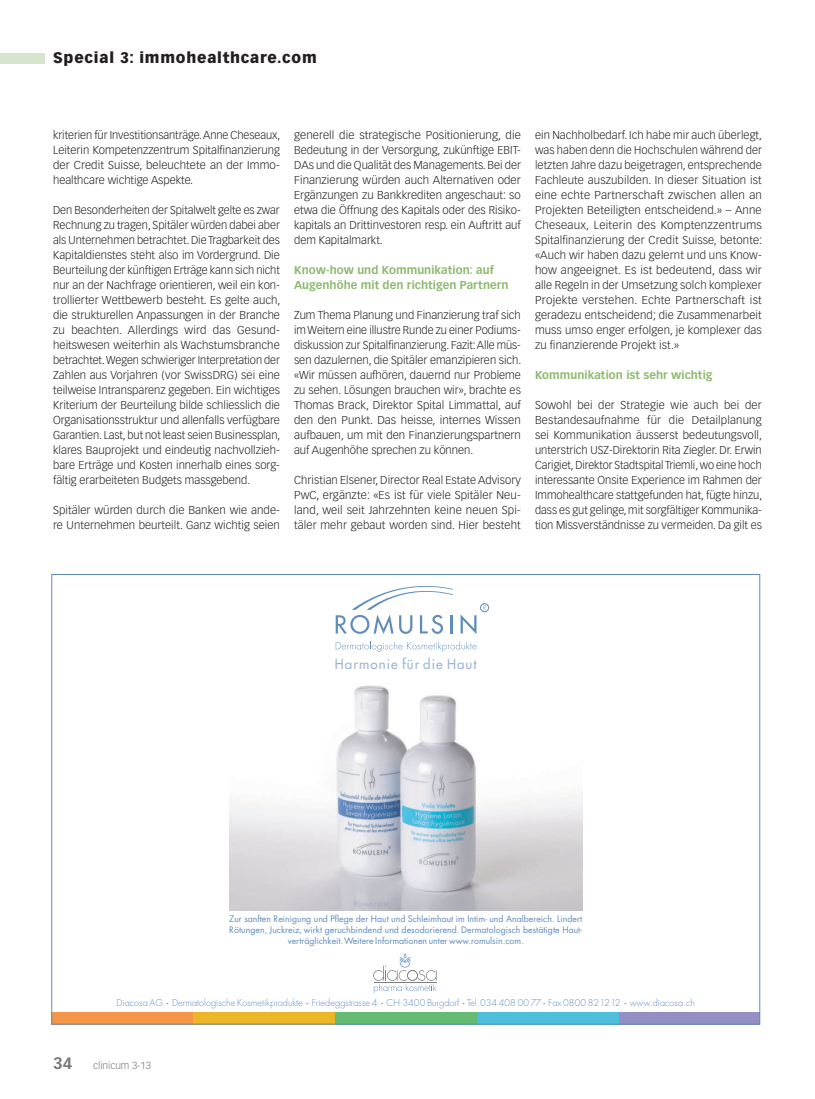
<style>
.page{position:relative;width:815px;height:1099px;background:#fff}
.page>*{position:absolute;margin:0;border:0;box-sizing:border-box;transform-origin:0 0}
.t1{font:900 15px "Vectora LT Std";letter-spacing:.05em;color:#231f20}
.t2{font:13.38px "Futura";letter-spacing:.08em;color:#9cb5d8}
.t3{font:300 11.25px/15px "Vectora LT Std";color:#231f20;text-align:justify}
.t4{font:700 11.25px/15px "Vectora LT Std";letter-spacing:.005em;color:#8db96e}
.t5{font:300 10px "Vectora LH";color:#76787b}
.t6{font:300 9.12px "Futura";color:#5f8cbd}
.t7{font:8.75px/11px "Futura";color:#5f8cbd;text-align:center}
.s1{font-weight:700;font-size:16.25px}
</style>
<div class="page">
<div style="left:0;top:53px;width:45px;height:10px;background:#d8e5cd"></div>
<div style="left:618px;top:1012px;width:142px;height:12px;background:#938ec3"></div>
<div style="left:51px;top:1012px;width:142px;height:12px;background:#f49547"></div>
<div style="left:193px;top:1012px;width:142px;height:12px;background:#edb626"></div>
<div style="left:335px;top:1012px;width:142px;height:12px;background:#65bb73"></div>
<div style="left:477px;top:1012px;width:141px;height:12px;background:#4fbeda"></div>
<svg style="left:373px;top:953px;width:64px;height:40px"></svg>
<img style="left:229px;top:632px;width:353px;height:278px">
<svg style="left:461px;top:615px;width:15px;height:19px"></svg>
<svg style="left:336px;top:574px;width:117px;height:60px"></svg>
<svg style="left:336px;top:641px;width:141px;height:11px"></svg>
<div style="left:480px;top:603px;width:9px;height:9px;border:1px solid #5f8cbd;border-radius:50%"></div>
<svg style="left:483px;top:605px;width:3px;height:5px"></svg>
<h1 class="t1" style="left:53px;top:49px;width:265px">Special 3: immohealthcare.com</h1>
<p class="t3" style="left:53px;top:128px;width:229px">kriterien für Investitionsanträge. Anne Cheseaux, Leiterin Kompetenzzentrum Spitalfinanzierung der Credit Suisse, beleuchtete an der Immo&shy;healthcare wichtige Aspekte.</p>
<p class="t3" style="left:53px;top:203px;width:229px;text-align:left">Den Besonderheiten der Spitalwelt gelte es zwar Rechnung zu tragen, Spitäler würden dabei aber als Unternehmen betrachtet. Die Tragbarkeit des Kapitaldienstes steht also im Vordergrund. Die Beurteilung der künftigen Erträge kann sich nicht nur an der Nachfrage orientieren, weil ein kon&shy;trollierter Wettbewerb besteht. Es gelte auch, die strukturellen Anpassungen in der Branche zu beachten. Allerdings wird das Gesund&shy;heitswesen weiterhin als Wachstumsbranche betrachtet. Wegen schwieriger Interpretation der Zahlen aus Vorjahren (vor SwissDRG) sei eine teilweise Intransparenz gegeben. Ein wichtiges Kriterium der Beurteilung bilde schliesslich die Organisationsstruktur und allenfalls verfügbare Garantien. Last, but not least seien Businessplan, klares Bauprojekt und eindeutig nachvollzieh&shy;bare Erträge und Kosten innerhalb eines sorg&shy;fältig erarbeiteten Budgets massgebend.</p>
<p class="t3" style="left:53px;top:503px;width:228px">Spitäler würden durch die Banken wie ande&shy;re Unternehmen beurteilt. Ganz wichtig seien</p>
<p class="t3" style="left:294px;top:128px;width:228px">generell die strategische Positionierung, die Bedeutung in der Versorgung, zukünftige EBIT-DAs und die Qualität des Managements. Bei der Finanzierung würden auch Alternativen oder Ergänzungen zu Bankkrediten angeschaut: so etwa die Öffnung des Kapitals oder des Risiko&shy;kapitals an Drittinvestoren resp. ein Auftritt auf dem Kapitalmarkt.</p>
<p class="t4" style="left:294px;top:263px;width:216px">Know-how und Kommunikation: auf<br>Augenhöhe mit den richtigen Partnern</p>
<p class="t3" style="left:294px;top:308px;width:229px;text-align:left">Zum Thema Planung und Finanzierung traf sich im Weitern eine illustre Runde zu einer Podiums&shy;diskussion zur Spitalfinanzierung. Fazit: Alle müs&shy;sen dazulernen, die Spitäler emanzipieren sich. «Wir müssen aufhören, dauernd nur Probleme zu sehen. Lösungen brauchen wir», brachte es Thomas Brack, Direktor Spital Limmattal, auf den den Punkt. Das heisse, internes Wissen aufbauen, um mit den Finanzierungspartnern auf Augenhöhe sprechen zu können.</p>
<p class="t3" style="left:294px;top:473px;width:228px">Christian Elsener, Director Real Estate Advisory PwC, ergänzte: «Es ist für viele Spitäler Neu&shy;land, weil seit Jahrzehnten keine neuen Spi&shy;täler mehr gebaut worden sind. Hier besteht</p>
<p class="t3" style="left:535px;top:128px;width:229px">ein Nachholbedarf. Ich habe mir auch überlegt, was haben denn die Hochschulen während der letzten Jahre dazu beigetragen, entsprechende Fachleute auszubilden. In dieser Situation ist eine echte Partnerschaft zwischen allen an Projekten Beteiligten entscheidend.» – Anne Cheseaux, Leiterin des Komptenzzentrums Spitalfinanzierung der Credit Suisse, betonte: «Auch wir haben dazu gelernt und uns Know&shy;how angeeignet. Es ist bedeutend, dass wir alle Regeln in der Umsetzung solch komplexer Projekte verstehen. Echte Partnerschaft ist geradezu entscheidend; die Zusammenarbeit muss umso enger erfolgen, je komplexer das zu finanzierende Projekt ist.»</p>
<p class="t4" style="left:535px;top:368px;width:179px">Kommunikation ist sehr wichtig</p>
<p class="t3" style="left:535px;top:398px;width:229px">Sowohl bei der Strategie wie auch bei der Bestandesaufnahme für die Detailplanung sei Kommunikation äusserst bedeutungsvoll, unterstrich USZ-Direktorin Rita Ziegler. Dr. Erwin Carigiet, Direktor Stadtspital Triemli, wo eine hoch interessante Onsite Experience im Rahmen der Immohealthcare stattgefunden hat, fügte hinzu, dass es gut gelinge, mit sorgfältiger Kommunika&shy;tion Missverständnisse zu vermeiden. Da gilt es</p>
<p class="t2" style="left:335px;top:655px;width:143px">Harmonie für die Haut</p>
<p class="t7" style="left:229px;top:913px;width:354px">Zur sanften Reinigung und Pflege der Haut und Schleimhaut im Intim- und Analbereich. Lindert<br>Rötungen, Juckreiz, wirkt geruchbindend und desodorierend. Dermatologisch bestätigte Haut&shy;verträglichkeit. Weitere Informationen unter www.romulsin.com.</p>
<p class="t6" style="left:117px;top:997px;width:580px">Diacosa AG <sup>•</sup> Dermatologische Kosmetikprodukte <sup>•</sup> Friedeggstrasse 4 <sup>•</sup> CH-3400 Burgdorf <sup>•</sup> Tel. 034 408 00 77 <sup>•</sup> Fax 0800 82 12 12 <sup>•</sup> www.diacosa.ch</p>
<p class="t5" style="left:53px;top:1059px;width:99px"><span class="s1">34</span> clinicum 3-13</p>
</div>
